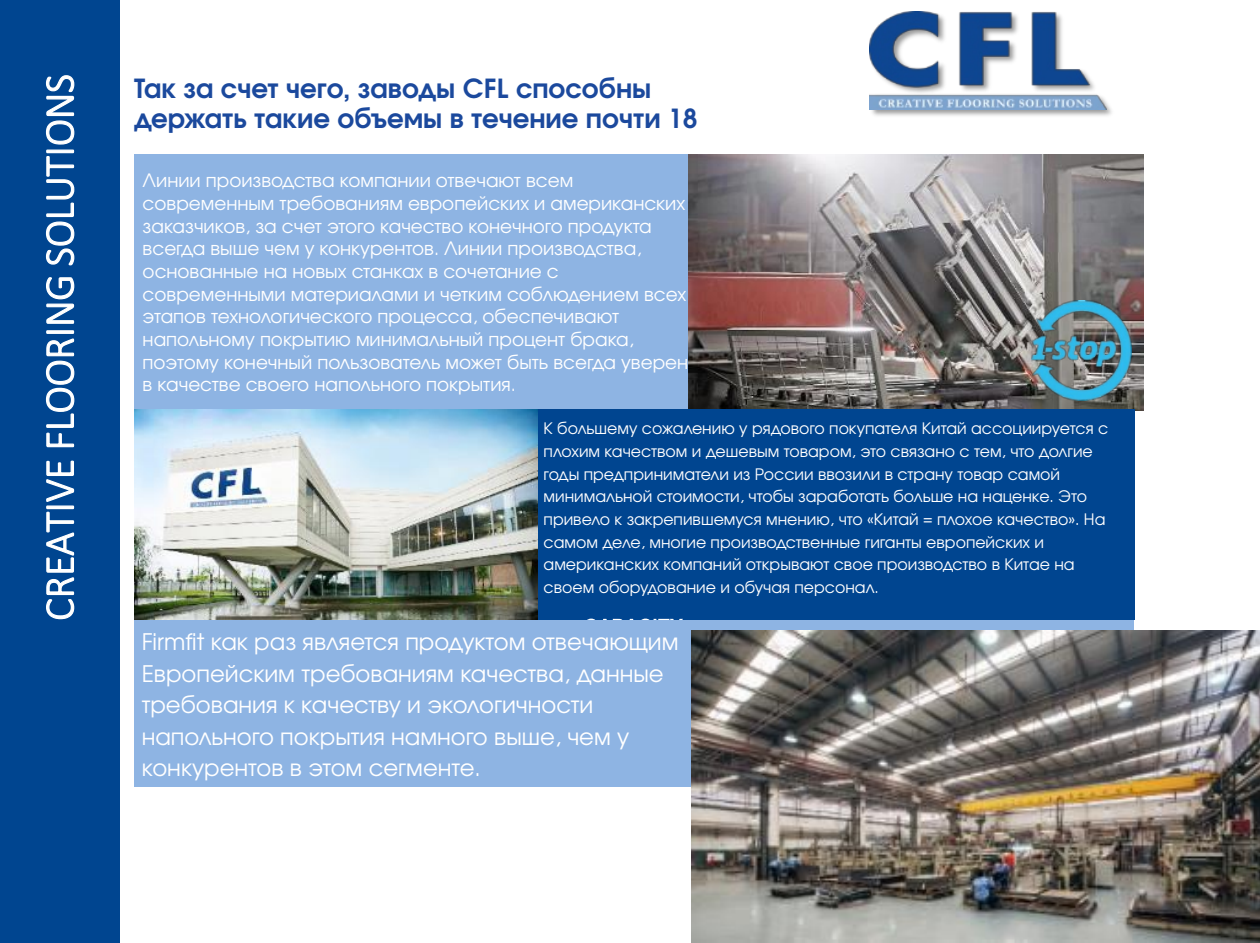
<style>
.page{position:relative;width:1260px;height:943px;background:#fff}
.page>*{position:absolute;margin:0;border:0;box-sizing:border-box;transform-origin:0 0}
.t1{font:700 26.25px/29.8px "Evolventa";color:#1b499d}
.t2{font:22.75px/31.5px "Evolventa";color:#fff}
.t3{font:18.38px/22.6px "Evolventa";color:#fff}
.t4{font:15.75px/22.6px "Evolventa";color:#fff}
</style>
<div class="page">
<div style="left:134px;top:154px;width:1001px;height:255px;background:#8eb4e3"></div>
<img style="left:689px;top:154px;width:454px;height:256px">
<div style="left:0;top:0;width:119px;height:943px;background:#004590"></div>
<svg style="left:45px;top:75px;width:30px;height:545px"></svg>
<img style="left:869px;top:11px;width:243px;height:105px">
<img style="left:870px;top:12px;width:236px;height:98px">
<div style="left:209px;top:409px;width:926px;height:210px;background:#004590"></div>
<svg style="left:589px;top:618px;width:94px;height:1px"></svg>
<img style="left:1031px;top:301px;width:101px;height:99px">
<img style="left:134px;top:409px;width:404px;height:210px">
<div style="left:134px;top:619px;width:1000px;height:167px;background:#8eb4e3"></div>
<img style="left:691px;top:631px;width:569px;height:311px">
<h1 class="t1" style="left:134px;top:75px;width:565px">Так за счет чего, заводы CFL способны держать такие объемы в течение почти 18</h1>
<p class="t3" style="left:143px;top:170px;width:547px">Линии производства компании отвечают всем современным требованиям европейских и американских заказчиков, за счет этого качество конечного продукта всегда выше чем у конкурентов. Линии производства, основанные на новых станках в сочетание с современными материалами и четким соблюдением всех этапов технологического процесса, обеспечивают напольному покрытию минимальный процент брака, поэтому конечный пользователь может быть всегда уверен в качестве своего напольного покрытия.</p>
<p class="t4" style="left:544px;top:418px;width:566px">К большему сожалению у рядового покупателя Китай ассоциируется с плохим качеством и дешевым товаром, это связано с тем, что долгие годы предприниматели из России ввозили в страну товар самой минимальной стоимости, чтобы заработать больше на наценке. Это привело к закрепившемуся мнению, что «Китай = плохое качество». На самом деле, многие производственные гиганты европейских и американских компаний открывают свое производство в Китае на своем оборудование и обучая персонал.</p>
<p class="t2" style="left:142px;top:627px;width:538px">Firmfit как раз является продуктом отвечающим Европейским требованиям качества, данные требования к качеству и экологичности напольного покрытия намного выше, чем у конкурентов в этом сегменте.</p>
</div>
